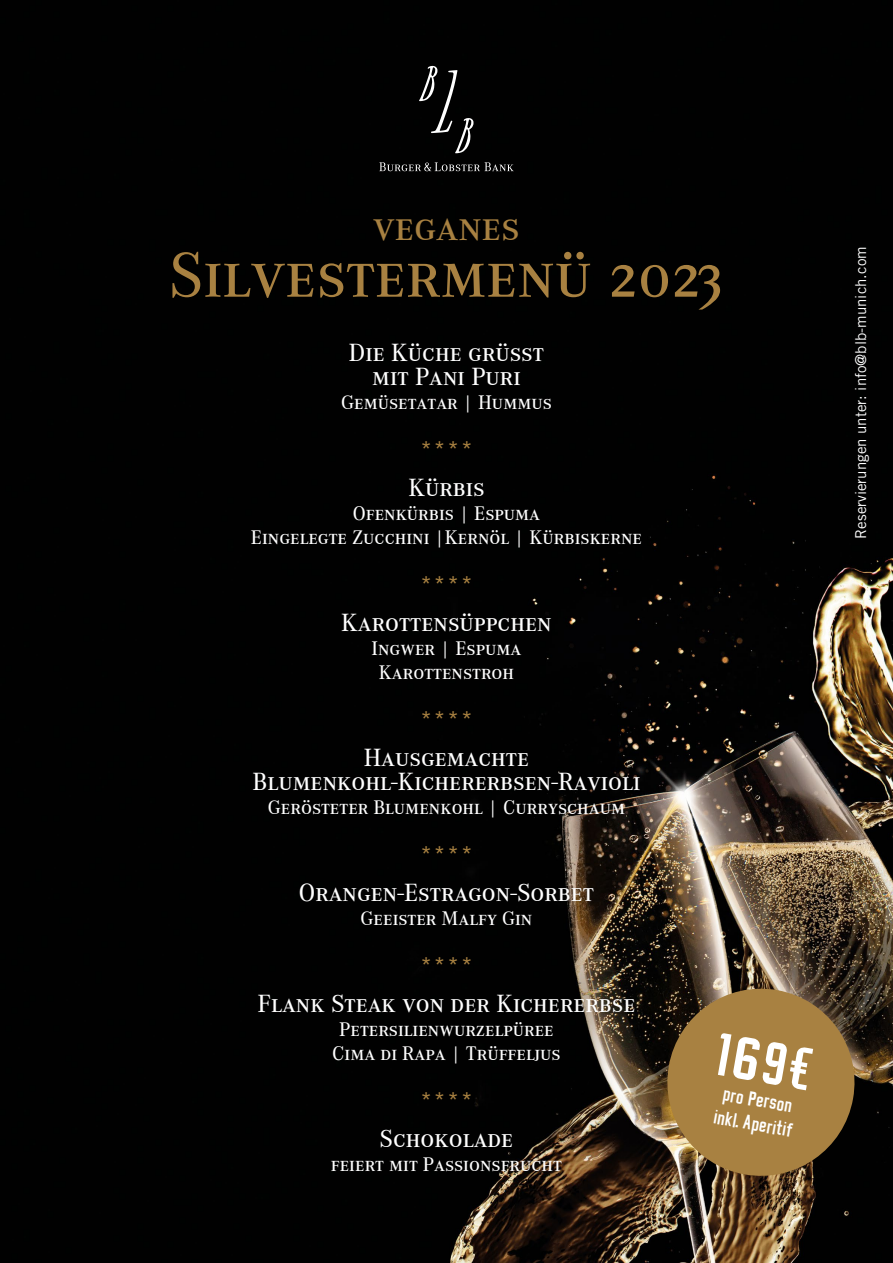
<style>
.page{position:relative;width:893px;height:1263px;background:#fff}
.page>*{position:absolute;margin:0;border:0;box-sizing:border-box;transform-origin:0 0}
.t1{font:500 66px "Corporate ASCT";color:#a88141}
.t2{font:700 60px "AQC";color:#fff}
.t3{font:500 41.25px "Corporate ASCT";color:#a88141}
.t4{font:500 25.65px "Corporate ASCT";color:#fff}
.t5{font:500 25.65px "Corporate ASCT";color:#a88141}
.t6{font:500 20.25px "Corporate ASCT";color:#fff}
.t7{font:700 20.25px "AQC";color:#fff}
.t8{font:15px "Trade Gothic";color:#fff}
</style>
<div class="page">
<img style="left:0;top:0;width:893px;height:1263px">
<svg style="left:419px;top:66px;width:55px;height:87px"></svg>
<svg style="left:379px;top:162px;width:135px;height:9px"></svg>
<svg style="left:660px;top:981px;width:202px;height:202px"></svg>
<p class="t3" style="left:373px;top:204px;width:148px">veganes</p>
<p class="t1" style="left:169px;top:239px;width:557px">Silvestermenü 2023</p>
<p class="t8" style="left:852px;top:538px;width:294px;rotate:-90deg">Reservierungen unter: info@blb-munich.com</p>
<p class="t4" style="left:349px;top:338px;width:197px">Die Küche grüsst</p>
<p class="t4" style="left:372px;top:362px;width:150px">mit Pani Puri</p>
<p class="t6" style="left:341px;top:392px;width:212px">Gemüsetatar | Hummus</p>
<p class="t5" style="left:419px;top:435px;width:56px">****</p>
<p class="t4" style="left:408px;top:473px;width:78px">Kürbis</p>
<p class="t6" style="left:353px;top:502px;width:189px">Ofenkürbis | Espuma</p>
<p class="t6" style="left:251px;top:527px;width:393px">Eingelegte Zucchini |Kernöl | Kürbiskerne</p>
<p class="t5" style="left:419px;top:570px;width:56px">****</p>
<p class="t4" style="left:341px;top:608px;width:212px">Karottensüppchen</p>
<p class="t6" style="left:372px;top:637px;width:151px">Ingwer | Espuma</p>
<p class="t6" style="left:379px;top:662px;width:137px">Karottenstroh</p>
<p class="t5" style="left:419px;top:705px;width:56px">****</p>
<p class="t4" style="left:364px;top:743px;width:167px">Hausgemachte</p>
<p class="t4" style="left:253px;top:767px;width:389px">Blumenkohl-Kichererbsen-Ravioli</p>
<p class="t6" style="left:268px;top:797px;width:359px">Gerösteter Blumenkohl | Curryschaum</p>
<p class="t5" style="left:419px;top:840px;width:56px">****</p>
<p class="t4" style="left:299px;top:878px;width:297px">Orangen-Estragon-Sorbet</p>
<p class="t6" style="left:361px;top:907px;width:173px">Geeister Malfy Gin</p>
<p class="t5" style="left:419px;top:951px;width:56px">****</p>
<p class="t4" style="left:257px;top:989px;width:380px">Flank Steak von der Kichererbse</p>
<p class="t6" style="left:339px;top:1018px;width:216px">Petersilienwurzelpüree</p>
<p class="t6" style="left:332px;top:1042px;width:230px">Cima di Rapa | Trüffeljus</p>
<p class="t5" style="left:419px;top:1086px;width:56px">****</p>
<p class="t4" style="left:380px;top:1124px;width:135px">Schokolade</p>
<p class="t6" style="left:331px;top:1153px;width:233px">feiert mit Passionsfrucht</p>
<p class="t2" style="left:721px;top:1016px;width:101px;rotate:10deg">169€</p>
<p class="t7" style="left:725px;top:1081px;width:72px;rotate:10deg">pro Person</p>
<p class="t7" style="left:716px;top:1104px;width:82px;rotate:10deg">inkl. Aperitif</p>
</div>
